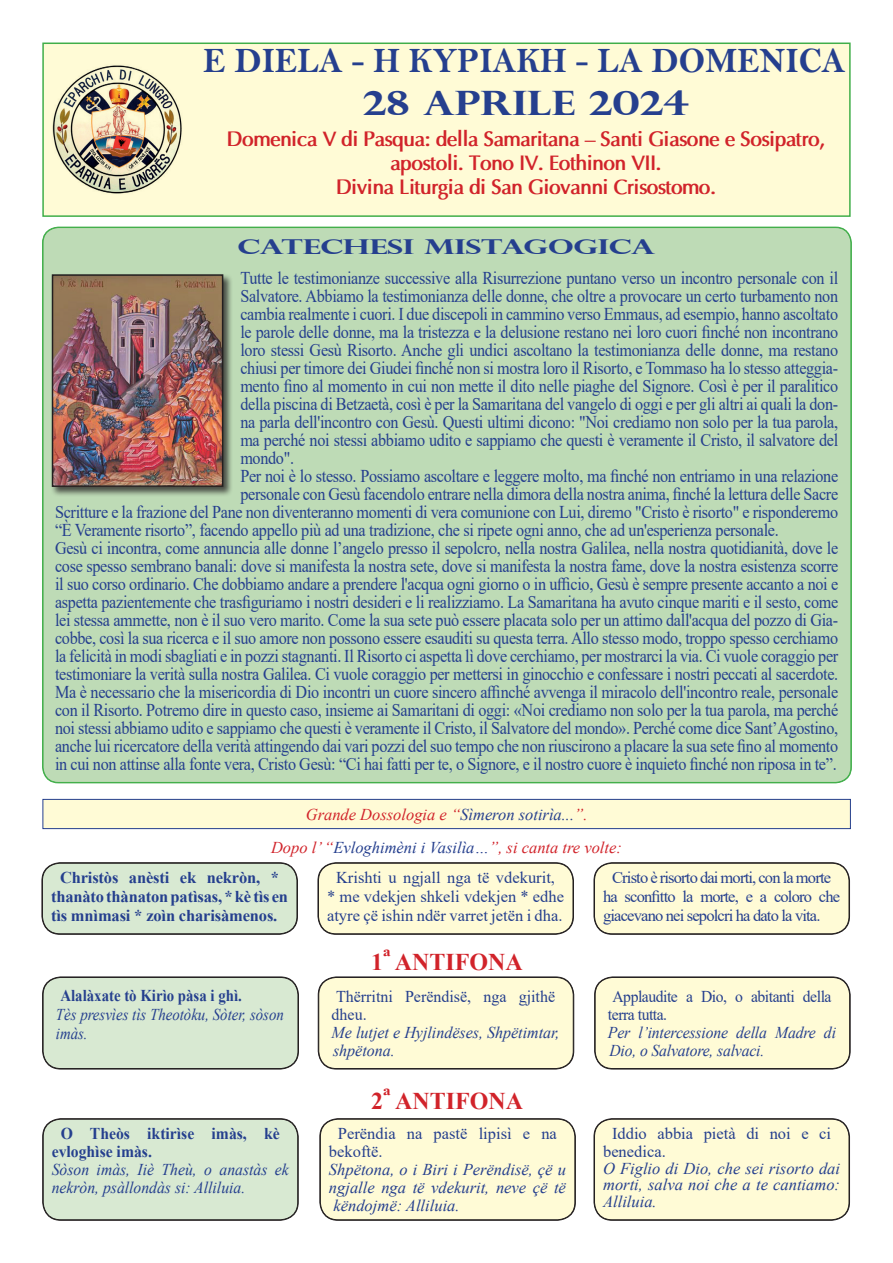
<style>
.page{position:relative;width:893px;height:1263px;background:#fff}
.page>*{position:absolute;margin:0;border:0;box-sizing:border-box;transform-origin:0 0}
.t1{font:36px "Bell MT Bold";color:#253f8e;scale:.95 1}
.t2{font:700 33.6px "Perpetua Titling";color:#253f8e;scale:1.2 1}
.t3{font:700 24px "Times New Roman";color:#d1232a}
.t4{font:700 21px/24.2px "Optima";letter-spacing:-.04em;color:#d1232a;text-align:center;scale:.95 1}
.t5{font:700 20.55px "Perpetua Titling";letter-spacing:-.01em;color:#253f8e;scale:1.52 1}
.t6{font:18px "Times New Roman";letter-spacing:-.02em;color:#253f8e;scale:.9 1}
.t7{font:16.5px/18px "Times New Roman";color:#253f8e}
.t8{font:italic 16.5px/18px "Times New Roman";color:#253f8e;text-align:justify}
.t9{font:italic 16.5px/18px "Times New Roman";color:#253f8e;scale:.95 1}
.t10{font:italic 16.5px/30.5px "Times New Roman";color:#d1232a}
.t11{font:16.5px/19px "Times New Roman";letter-spacing:-.05em;color:#253f8e}
.t12{font:700 16.5px/19px "Times New Roman";letter-spacing:-.01em;color:#253f8e}
.t13{font:16.5px/18px "Times New Roman";letter-spacing:-.03em;color:#253f8e;scale:.95 1}
.t14{font:italic 16.5px/19px "Times New Roman";color:#253f8e;scale:.9 1}
.t15{font:700 16.5px/18px "Times New Roman";letter-spacing:-.01em;color:#253f8e;scale:.95 1}
.t16{font:700 16.5px "Times New Roman";letter-spacing:-.01em;color:#253f8e;scale:.9 1}
.s1{color:#253f8e}
.s2{font-weight:700;font-style:normal;color:#253f8e}
</style>
<div class="page">
<div style="left:42px;top:43px;width:809px;height:174px;background:#fffbd6;border:2px solid #40ae49"></div>
<img style="left:52px;top:65px;width:130px;height:129px">
<div style="left:43px;top:227px;width:808px;height:556px;background:#bedbb6;border-radius:16px"></div>
<div style="left:42px;top:863px;width:255px;height:71px;background:#d8e9d2;border-radius:18px"></div>
<div style="left:42px;top:863px;width:255px;height:71px;border:1px solid #231f20;border-radius:18px"></div>
<div style="left:318px;top:863px;width:255px;height:71px;background:#fffbd6;border-radius:18px"></div>
<div style="left:318px;top:863px;width:255px;height:71px;border:1px solid #231f20;border-radius:18px"></div>
<div style="left:594px;top:863px;width:255px;height:71px;background:#fffbd6;border-radius:18px"></div>
<div style="left:594px;top:863px;width:255px;height:71px;border:1px solid #231f20;border-radius:18px"></div>
<div style="left:43px;top:977px;width:255px;height:92px;background:#d8e9d2;border-radius:18px"></div>
<div style="left:43px;top:977px;width:255px;height:91px;border:1px solid #231f20;border-radius:18px"></div>
<div style="left:318px;top:977px;width:256px;height:92px;background:#fffbd6;border-radius:18px"></div>
<div style="left:319px;top:977px;width:254px;height:91px;border:1px solid #231f20;border-radius:18px"></div>
<div style="left:595px;top:977px;width:255px;height:92px;background:#fffbd6;border-radius:18px"></div>
<div style="left:595px;top:977px;width:255px;height:91px;border:1px solid #231f20;border-radius:18px"></div>
<div style="left:43px;top:799px;width:807px;height:30px;background:#fffbd6"></div>
<div style="left:43px;top:799px;width:808px;height:30px;border:1px solid #253f8e"></div>
<div style="left:50px;top:273px;width:183px;height:224px;background:#231f20;opacity:.75"></div>
<img style="left:55px;top:277px;width:165px;height:207px">
<div style="left:52px;top:274px;width:171px;height:213px;border:2px solid #231f20"></div>
<div style="left:43px;top:1119px;width:255px;height:101px;background:#d8e9d2;border-radius:18px"></div>
<div style="left:43px;top:1119px;width:255px;height:101px;border:1px solid #231f20;border-radius:18px"></div>
<div style="left:320px;top:1119px;width:255px;height:101px;background:#fffbd6;border-radius:18px"></div>
<div style="left:320px;top:1119px;width:255px;height:101px;border:1px solid #231f20;border-radius:18px"></div>
<div style="left:594px;top:1119px;width:255px;height:101px;background:#fffbd6;border-radius:18px"></div>
<div style="left:594px;top:1119px;width:255px;height:101px;border:1px solid #231f20;border-radius:18px"></div>
<h1 class="t1" style="left:203px;top:39px;width:678px">E DIELA - H KYPIAKH - LA DOMENICA</h1>
<h2 class="t2" style="left:363px;top:82px;width:273px">28 APRILE 2024</h2>
<p class="t4" style="left:227px;top:127px;width:632px">Domenica V di Pasqua: della Samaritana – Santi Giasone e Sosipatro, apostoli. Tono IV. Eothinon VII.<br>Divina Liturgia di San Giovanni Crisostomo.</p>
<p class="t5" style="left:237px;top:234px;width:277px">CATECHESI MISTAGOGICA</p>
<p class="t6" style="left:240px;top:266px;width:666px">Tutte le testimonianze successive alla Risurrezione puntano verso un incontro personale con il</p>
<p class="t6" style="left:240px;top:284px;width:666px">Salvatore. Abbiamo la testimonianza delle donne, che oltre a provocare un certo turbamento non</p>
<p class="t6" style="left:240px;top:302px;width:666px">cambia realmente i cuori. I due discepoli in cammino verso Emmaus, ad esempio, hanno ascoltato</p>
<p class="t6" style="left:240px;top:320px;width:666px">le parole delle donne, ma la tristezza e la delusione restano nei loro cuori finché non incontrano</p>
<p class="t6" style="left:240px;top:338px;width:666px">loro stessi Gesù Risorto. Anche gli undici ascoltano la testimonianza delle donne, ma restano</p>
<p class="t6" style="left:240px;top:356px;width:666px">chiusi per timore dei Giudei finché non si mostra loro il Risorto, e Tommaso ha lo stesso atteggia-</p>
<p class="t6" style="left:240px;top:374px;width:666px">mento fino al momento in cui non mette il dito nelle piaghe del Signore. Così è per il paralitico</p>
<p class="t6" style="left:240px;top:392px;width:666px">della piscina di Betzaetà, così è per la Samaritana del vangelo di oggi e per gli altri ai quali la don-</p>
<p class="t6" style="left:240px;top:410px;width:666px">na parla dell'incontro con Gesù. Questi ultimi dicono: "Noi crediamo non solo per la tua parola,</p>
<p class="t6" style="left:240px;top:428px;width:666px">ma perché noi stessi abbiamo udito e sappiamo che questi è veramente il Cristo, il salvatore del</p>
<p class="t6" style="left:240px;top:446px;width:61px">mondo".</p>
<p class="t6" style="left:240px;top:464px;width:666px">Per noi è lo stesso. Possiamo ascoltare e leggere molto, ma finché non entriamo in una relazione</p>
<p class="t6" style="left:240px;top:482px;width:666px">personale con Gesù facendolo entrare nella dimora della nostra anima, finché la lettura delle Sacre</p>
<p class="t6" style="left:55px;top:500px;width:872px">Scritture e la frazione del Pane non diventeranno momenti di vera comunione con Lui, diremo "Cristo è risorto" e risponderemo</p>
<p class="t6" style="left:55px;top:518px;width:806px">“È Veramente risorto”, facendo appello più ad una tradizione, che si ripete ogni anno, che ad un'esperienza personale.</p>
<p class="t6" style="left:55px;top:536px;width:872px">Gesù ci incontra, come annuncia alle donne l’angelo presso il sepolcro, nella nostra Galilea, nella nostra quotidianità, dove le</p>
<p class="t6" style="left:55px;top:554px;width:872px">cose spesso sembrano banali: dove si manifesta la nostra sete, dove si manifesta la nostra fame, dove la nostra esistenza scorre</p>
<p class="t6" style="left:55px;top:572px;width:872px">il suo corso ordinario. Che dobbiamo andare a prendere l'acqua ogni giorno o in ufficio, Gesù è sempre presente accanto a noi e</p>
<p class="t6" style="left:55px;top:590px;width:872px">aspetta pazientemente che trasfiguriamo i nostri desideri e li realizziamo. La Samaritana ha avuto cinque mariti e il sesto, come</p>
<p class="t6" style="left:55px;top:608px;width:871px">lei stessa ammette, non è il suo vero marito. Come la sua sete può essere placata solo per un attimo dall'acqua del pozzo di Gia-</p>
<p class="t6" style="left:55px;top:626px;width:872px">cobbe, così la sua ricerca e il suo amore non possono essere esauditi su questa terra. Allo stesso modo, troppo spesso cerchiamo</p>
<p class="t6" style="left:55px;top:644px;width:872px">la felicità in modi sbagliati e in pozzi stagnanti. Il Risorto ci aspetta lì dove cerchiamo, per mostrarci la via. Ci vuole coraggio per</p>
<p class="t6" style="left:55px;top:662px;width:872px">testimoniare la verità sulla nostra Galilea. Ci vuole coraggio per mettersi in ginocchio e confessare i nostri peccati al sacerdote.</p>
<p class="t6" style="left:55px;top:680px;width:872px">Ma è necessario che la misericordia di Dio incontri un cuore sincero affinché avvenga il miracolo dell'incontro reale, personale</p>
<p class="t6" style="left:55px;top:698px;width:872px">con il Risorto. Potremo dire in questo caso, insieme ai Samaritani di oggi: «Noi crediamo non solo per la tua parola, ma perché</p>
<p class="t6" style="left:55px;top:716px;width:872px">noi stessi abbiamo udito e sappiamo che questi è veramente il Cristo, il Salvatore del mondo». Perché come dice Sant’Agostino,</p>
<p class="t6" style="left:55px;top:734px;width:872px">anche lui ricercatore della verità attingendo dai vari pozzi del suo tempo che non riuscirono a placare la sua sete fino al momento</p>
<p class="t6" style="left:55px;top:752px;width:870px">in cui non attinse alla fonte vera, Cristo Gesù: “Ci hai fatti per te, o Signore, e il nostro cuore è inquieto finché non riposa in te”.</p>
<p class="t10" style="left:306px;top:798px;width:283px">Grande Dossologia e “<span class="s1">Sìmeron sotirìa...</span>”.</p>
<p class="t10" style="left:60px;top:831px;width:563px;text-indent:211px">Dopo l’ “<span class="s1">Evloghimèni i Vasilìa…</span>”, si canta tre volte:<br><span class="s2">Christòs anèsti ek nekròn, *</span></p>
<p class="t12" style="left:51px;top:886px;width:239px">thanàto thànaton patìsas, * kè tìs en tìs mnìmasi * zoìn charisàmenos.</p>
<p class="t7" style="left:327px;top:868px;width:239px;line-height:19px;text-align:center">Krishti u ngjall nga të vdekurit,<br>* me vdekjen shkeli vdekjen * edhe atyre çë ishin ndër varret jetën i dha.</p>
<p class="t11" style="left:603px;top:868px;width:239px;text-indent:9px">Cristo è risorto dai morti, con la morte ha sconfitto la morte, e a coloro che giacevano nei sepolcri ha dato la vita.</p>
<h3 class="t3" style="left:371px;top:945px;width:153px">1ª ANTIFONA</h3>
<p class="t16" style="left:60px;top:984px;width:203px">Alalàxate tò Kirìo pàsa i ghì.</p>
<p class="t14" style="left:56px;top:1005px;width:255px">Tès presvìes tìs Theotòku, Sòter, sòson imàs.</p>
<p class="t15" style="left:52px;top:1124px;width:242px;text-indent:9px">O Theòs iktirìse imàs, kè evloghìse imàs.</p>
<p class="t9" style="left:52px;top:1160px;width:251px">Sòson imàs, Iiè Theù, o anastàs ek nekròn, psàllondàs si: Alliluia.</p>
<p class="t7" style="left:332px;top:987px;width:225px">Thërritni Perëndisë, nga gjithë dheu.</p>
<p class="t8" style="left:332px;top:1023px;width:230px">Me lutjet e Hyjlindëses, Shpëtimtar, shpëtona.</p>
<h3 class="t3" style="left:371px;top:1084px;width:153px">2ª ANTIFONA</h3>
<p class="t7" style="left:329px;top:1124px;width:229px;text-indent:9px">Perëndia na pastë lipisì e na bekoftë.</p>
<p class="t8" style="left:329px;top:1160px;width:239px">Shpëtona, o i Biri i Perëndisë, çë u ngjalle nga të vdekurit, neve çë të këndojmë: Alliluia.</p>
<p class="t13" style="left:608px;top:987px;width:237px">Applaudite a Dio, o abitanti della terra tutta.</p>
<p class="t9" style="left:608px;top:1023px;width:242px">Per l’intercessione della Madre di<br>Dio, o Salvatore, salvaci.</p>
<p class="t7" style="left:603px;top:1124px;width:230px;text-indent:9px">Iddio abbia pietà di noi e ci benedica.</p>
<p class="t8" style="left:603px;top:1159px;width:239px;line-height:16.5px">O Figlio di Dio, che sei risorto dai morti, salva noi che a te cantiamo:<br>Alliluia.</p>
</div>
